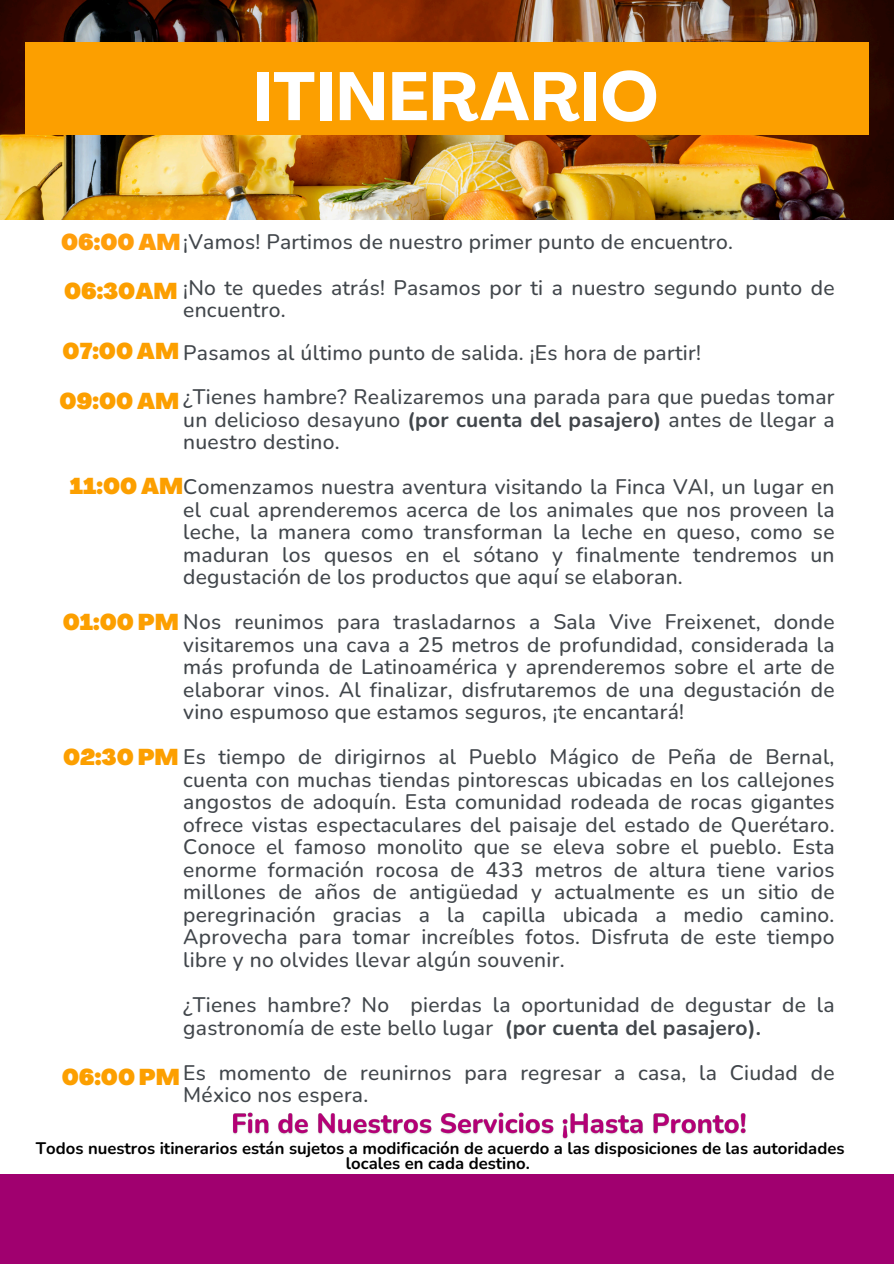
<style>
.page{position:relative;width:894px;height:1264px;background:#fff}
.page>*{position:absolute;margin:0;border:0;box-sizing:border-box;transform-origin:0 0}
.t1{font:700 67.5px "Agrandir";letter-spacing:.015em;color:#fff}
.t2{font:900 22.5px "Agrandir";color:#fc9f00}
.t3{font:500 21px/22.5px "Nunito";letter-spacing:.015em;color:#41464b;text-align:justify}
.t4{font:700 16.65px/14.7px "Nunito";color:#000;text-align:center}
.s1{font-family:"Agrandir";font-weight:900;font-size:22.5px;color:#ff9e0b}
.s2{font-family:"Agrandir";font-weight:900;font-size:22.5px;color:#fc9f00}
.s3{font-weight:700}
</style>
<div class="page">
<img style="left:0;top:0;width:893px;height:219px">
<div style="left:0;top:1174px;width:893px;height:89px;background:#a0006f"></div>
<div style="left:25px;top:42px;width:843px;height:93px;background:#fc9f00"></div>
<img style="left:233px;top:1112px;width:513px;height:27px">
<h4 class="t1" style="left:253px;top:69px;width:406px">ITINERARIO</h4>
<h1 class="t3" style="left:61px;top:230px;width:673px"><span class="s1">06:00 AM</span>¡Vamos! Partimos de nuestro primer punto de encuentro.</h1>
<h4 class="t3" style="left:183px;top:276px;width:652px">¡No te quedes atrás! Pasamos por ti a nuestro segundo punto de encuentro.</h4>
<h4 class="t3" style="left:63px;top:341px;width:639px"><span class="s2">07:00 AM</span> Pasamos al último punto de salida. ¡Es hora de partir!</h4>
<h4 class="t3" style="left:183px;top:386px;width:652px">¿Tienes hambre? Realizaremos una parada para que puedas tomar un delicioso desayuno <span class="s3">(por cuenta del pasajero)</span> antes de llegar a nuestro destino.</h4>
<h4 class="t3" style="left:183px;top:476px;width:652px;text-indent:-113px"><span class="s2">11:00 AM</span>Comenzamos nuestra aventura visitando la Finca VAI, un lugar en el cual aprenderemos acerca de los animales que nos proveen la leche, la manera como transforman la leche en queso, como se maduran los quesos en el sótano y finalmente tendremos un degustación de los productos que aquí se elaboran.</h4>
<h4 class="t3" style="left:183px;top:611px;width:652px;text-indent:-120px"><span class="s2">01:00 PM</span> Nos reunimos para trasladarnos a Sala Vive Freixenet, donde visitaremos una cava a 25 metros de profundidad, considerada la más profunda de Latinoamérica y aprenderemos sobre el arte de elaborar vinos. Al finalizar, disfrutaremos de una degustación de vino espumoso que estamos seguros, ¡te encantará!</h4>
<h4 class="t3" style="left:183px;top:746px;width:652px;text-indent:-120px"><span class="s2">02:30 PM</span> Es tiempo de dirigirnos al Pueblo Mágico de Peña de Bernal, cuenta con muchas tiendas pintorescas ubicadas en los callejones angostos de adoquín. Esta comunidad rodeada de rocas gigantes ofrece vistas espectaculares del paisaje del estado de Querétaro.<br>Conoce el famoso monolito que se eleva sobre el pueblo. Esta enorme formación rocosa de 433 metros de altura tiene varios millones de años de antigüedad y actualmente es un sitio de peregrinación gracias a la capilla ubicada a medio camino.<br>Aprovecha para tomar increíbles fotos. Disfruta de este tiempo libre y no olvides llevar algún souvenir.</h4>
<h4 class="t3" style="left:183px;top:993px;width:652px">¿Tienes hambre? No pierdas la oportunidad de degustar de la gastronomía de este bello lugar <span class="s3">(por cuenta del pasajero).</span></h4>
<h4 class="t3" style="left:183px;top:1061px;width:652px">Es momento de reunirnos para regresar a casa, la Ciudad de<br>México nos espera.</h4>
<h3 class="t2" style="left:64px;top:282px;width:115px">06:30AM</h3>
<h3 class="t2" style="left:59px;top:392px;width:121px">09:00 AM</h3>
<h3 class="t2" style="left:62px;top:1068px;width:120px">06:00 PM</h3>
<p class="t4" style="left:36px;top:1141px;width:810px">Todos nuestros itinerarios están sujetos a modificación de acuerdo a las disposiciones de las autoridades locales en cada destino.</p>
</div>
